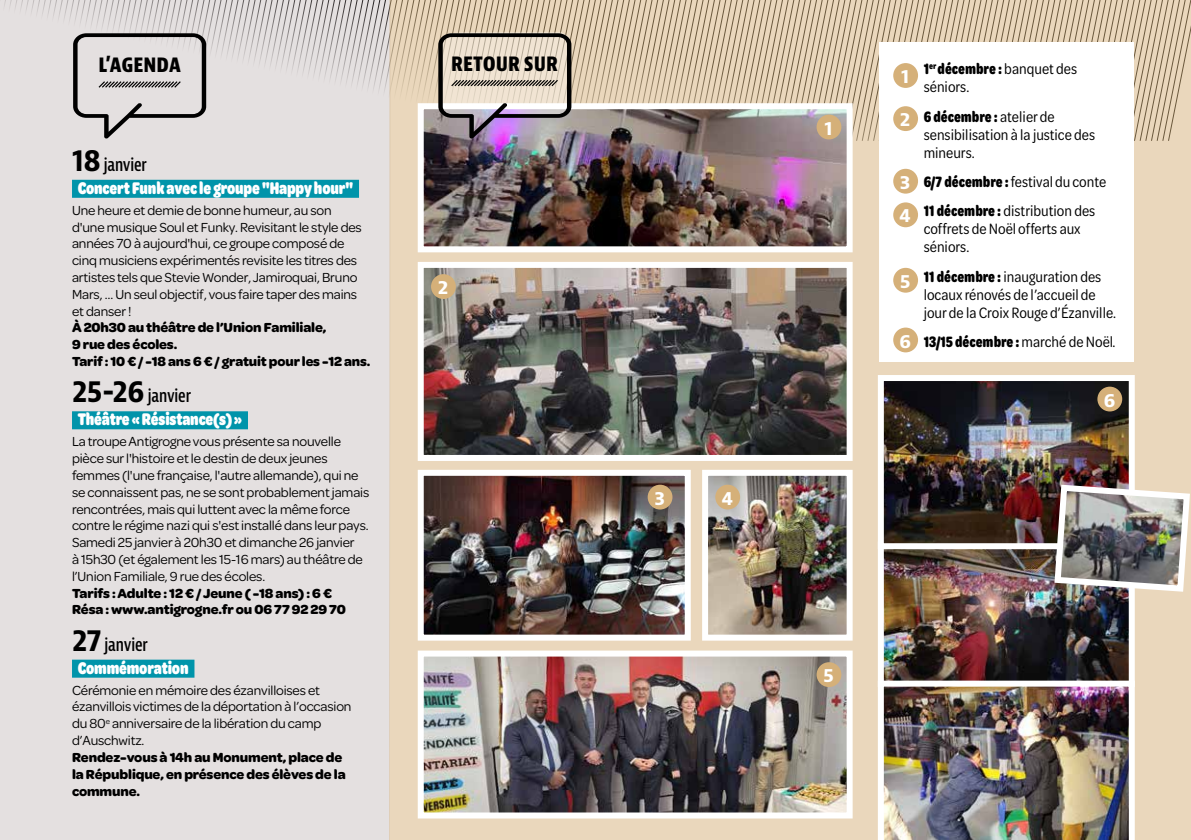
<style>
.page{position:relative;width:1191px;height:840px;background:#fff}
.page>*{position:absolute;margin:0;border:0;box-sizing:border-box;transform-origin:0 0}
.t1{font:700 condensed 21px "Bernina Sans";color:#000}
.t2{font:700 18.6px "Bernina Sans";color:#fff}
.t3{font:900 18px "Omnes Cond";letter-spacing:-.01em;color:#fff;scale:.9 1}
.t4{font:600 condensed 18px "Bernina Sans";letter-spacing:-.01em;color:#000;scale:.9 1}
.t5{font:16px/18px "Omnes Narrow";color:#000}
.t6{font:700 16px "Omnes Narrow";color:#000}
.t7{font:14px/16.8px "Omnes";letter-spacing:-.01em;color:#000}
.t8{font:700 14px/16.8px "Omnes";letter-spacing:-.01em;color:#000}
.s1{font-weight:700;font-stretch:normal;font-size:30px}
.s2{font-weight:700}
.s3{font-family:"Bernina Sans";font-weight:700;font-size:18.6px;color:#fff}
.s4{font-family:"Bernina Sans";font-size:18.6px;color:#fff}
.s5{font-weight:400}
</style>
<div class="page">
<div style="left:0;top:141px;width:389px;height:698px;background:#e4e0e0"></div>
<div style="left:72px;top:180px;width:287px;height:18px;background:#0094aa"></div>
<div style="left:72px;top:411px;width:176px;height:18px;background:#0094aa"></div>
<div style="left:72px;top:659px;width:122px;height:18px;background:#0094aa"></div>
<div style="left:389px;top:141px;width:802px;height:698px;background:#ead7bc"></div>
<img style="left:425px;top:269px;width:420px;height:184px">
<div style="left:418px;top:262px;width:434px;height:198px;border:6px solid #fff"></div>
<img style="left:425px;top:476px;width:259px;height:157px">
<div style="left:418px;top:469px;width:273px;height:171px;border:6px solid #fff"></div>
<img style="left:709px;top:476px;width:136px;height:157px">
<div style="left:702px;top:469px;width:150px;height:171px;border:6px solid #fff"></div>
<img style="left:425px;top:657px;width:420px;height:154px">
<div style="left:418px;top:650px;width:434px;height:168px;border:6px solid #fff"></div>
<img style="left:885px;top:549px;width:242px;height:130px">
<div style="left:878px;top:541px;width:256px;height:145px;border:6px solid #fff"></div>
<img style="left:885px;top:382px;width:242px;height:160px">
<div style="left:878px;top:375px;width:256px;height:174px;border:6px solid #fff"></div>
<img style="left:878px;top:680px;width:256px;height:159px">
<div style="left:879px;top:42px;width:254px;height:319px;background:#fff"></div>
<div style="left:893px;top:169px;width:25px;height:24px;background:#d5b079;border-radius:50%"></div>
<div style="left:893px;top:202px;width:25px;height:25px;background:#d5b079;border-radius:50%"></div>
<div style="left:893px;top:268px;width:25px;height:24px;background:#d5b079;border-radius:50%"></div>
<div style="left:893px;top:327px;width:25px;height:25px;background:#d5b079;border-radius:50%"></div>
<img style="left:425px;top:141px;width:420px;height:104px">
<div style="left:418px;top:103px;width:434px;height:149px;border:6px solid #fff"></div>
<div style="left:431px;top:274px;width:25px;height:25px;background:#d5b079;border-radius:50%"></div>
<div style="left:647px;top:484px;width:25px;height:25px;background:#d5b079;border-radius:50%"></div>
<div style="left:715px;top:484px;width:25px;height:25px;background:#d5b079;border-radius:50%"></div>
<div style="left:816px;top:661px;width:25px;height:25px;background:#d5b079;border-radius:50%"></div>
<div style="left:1097px;top:386px;width:25px;height:25px;background:#d5b079;border-radius:50%"></div>
<svg style="left:0;top:0;width:1191px;height:141px"></svg>
<img style="left:1051px;top:481px;width:140px;height:113px">
<h1 class="t1" style="left:99px;top:51px;width:84px">L’AGENDA</h1>
<p class="t4" style="left:72px;top:153px;width:85px"><span class="s1">18</span> janvier</p>
<p class="t3" style="left:78px;top:175px;width:307px">Concert Funk avec le groupe "Happy hour"</p>
<p class="t7" style="left:72px;top:201px;width:291px">Une heure et demie de bonne humeur, au son d'une musique Soul et Funky. Revisitant le style des années 70 à aujourd'hui, ce groupe composé de cinq musiciens expérimentés revisite les titres des artistes tels que Stevie Wonder, Jamiroquai, Bruno Mars, … Un seul objectif, vous faire taper des mains et danser !</p>
<p class="t8" style="left:72px;top:318px;width:300px">À 20h30 au théâtre de l’Union Familiale,<br>9 rue des écoles.<br>Tarif : 10 € / -18 ans 6 € / gratuit pour les -12 ans.</p>
<p class="t4" style="left:72px;top:384px;width:134px"><span class="s1">25-26</span> janvier</p>
<p class="t3" style="left:78px;top:406px;width:184px">Théâtre «Résistance(s)»</p>
<p class="t7" style="left:72px;top:432px;width:299px">La troupe Antigrogne vous présente sa nouvelle pièce sur l'histoire et le destin de deux jeunes femmes (l'une française, l'autre allemande), qui ne se connaissent pas, ne se sont probablement jamais rencontrées, mais qui luttent avec la même force contre le régime nazi qui s'est installé dans leur pays.<br>Samedi 25 janvier à 20h30 et dimanche 26 janvier<br>à 15h30 (et également les 15-16 mars) au théâtre de l’Union Familiale, 9 rue des écoles.</p>
<p class="t8" style="left:72px;top:583px;width:275px">Tarifs : Adulte : 12 € / Jeune ( -18 ans) : 6 €<br>Résa : www.antigrogne.fr ou 06 77 92 29 70</p>
<p class="t4" style="left:72px;top:632px;width:86px"><span class="s1">27</span> janvier</p>
<p class="t3" style="left:78px;top:655px;width:125px">Commémoration</p>
<p class="t7" style="left:72px;top:680px;width:281px">Cérémonie en mémoire des ézanvilloises et ézanvillois victimes de la déportation à l’occasion du 80<sup>e</sup> anniversaire de la libération du camp d’Auschwitz.</p>
<p class="t8" style="left:72px;top:747px;width:275px">Rendez-vous à 14h au Monument, place de la République, en présence des élèves de la commune.</p>
<h1 class="t1" style="left:451px;top:50px;width:108px">RETOUR SUR</h1>
<h2 class="t2" style="left:438px;top:275px;width:12px">2</h2>
<h2 class="t2" style="left:654px;top:485px;width:12px">3</h2>
<h2 class="t2" style="left:721px;top:485px;width:13px">4</h2>
<h2 class="t2" style="left:824px;top:116px;width:10px">1</h2>
<h2 class="t2" style="left:901px;top:64px;width:10px">1</h2>
<p class="t5" style="left:923px;top:59px;width:155px"><span class="s2">1</span><sup>er</sup><span class="s2">décembre :</span> banquet des séniors.</p>
<p class="t5" style="left:923px;top:106px;width:173px;text-indent:-24px"><span class="s3">2</span> <span class="s2">6 décembre :</span> atelier de sensibilisation à la justice des mineurs.</p>
<p class="t5" style="left:899px;top:166px;width:208px;line-height:29.4px"><span class="s3">3</span> <span class="s2">6/7 décembre :</span> festival du conte<br><span class="s3">4</span> <span class="s2">11 décembre :</span> distribution des</p>
<p class="t5" style="left:923px;top:219px;width:158px">coffrets de Noël offerts aux séniors.</p>
<p class="t5" style="left:923px;top:266px;width:194px;text-indent:-24px"><span class="s3">5</span> <span class="s2">11 décembre :</span> inauguration des locaux rénovés de l’accueil de jour de la Croix Rouge d’Ézanville.</p>
<p class="t6" style="left:899px;top:331px;width:218px"><span class="s4">6</span> 13/15 décembre : <span class="s5">marché de Noël.</span></p>
<h2 class="t2" style="left:1103px;top:387px;width:14px">6</h2>
<h2 class="t2" style="left:823px;top:663px;width:12px">5</h2>
</div>
